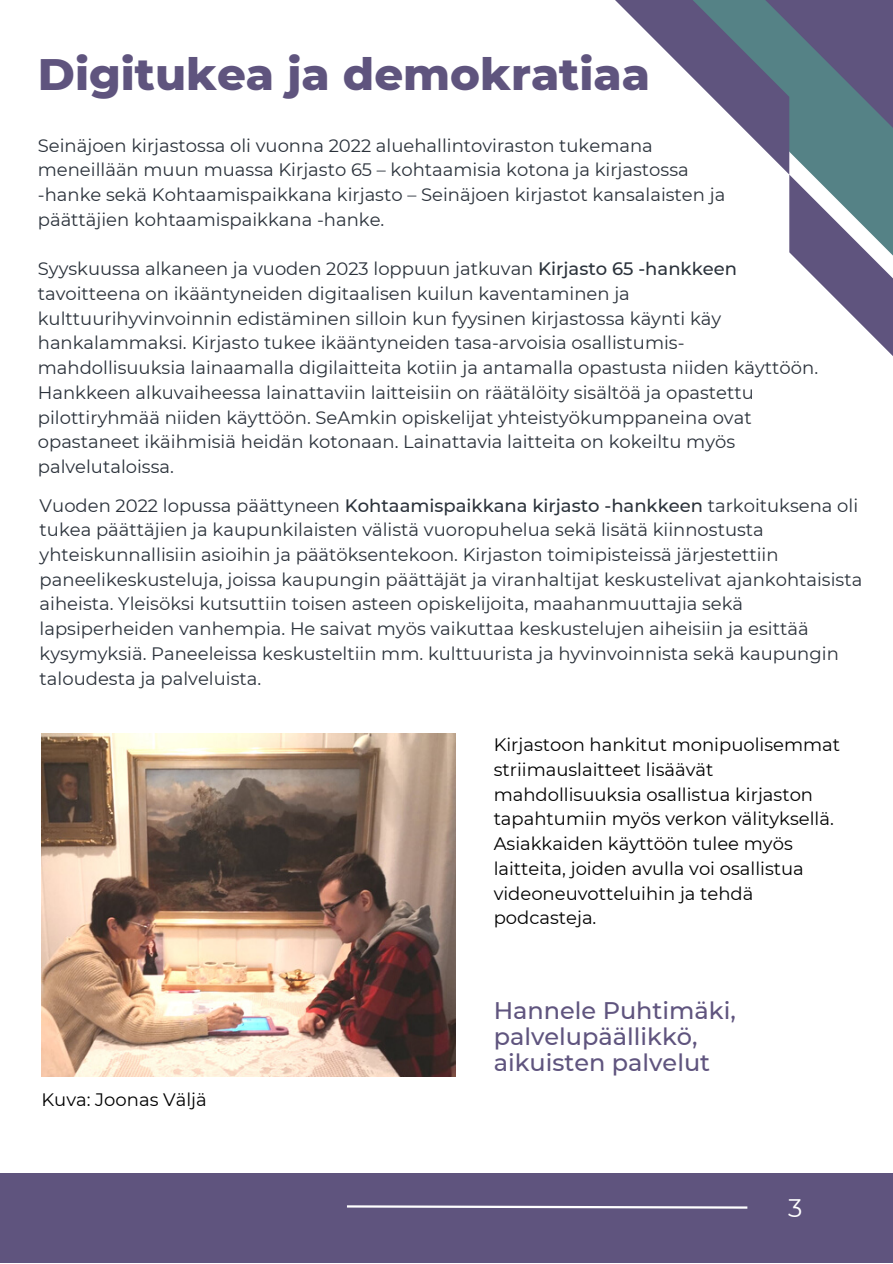
<style>
.page{position:relative;width:893px;height:1264px;background:#fff}
.page>*{position:absolute;margin:0;border:0;box-sizing:border-box;transform-origin:0 0}
.t1{font:800 45px "Montserrat";color:#5f547e}
.t2{font:25.35px "Montserrat";color:#fff}
.t3{font:500 24px/25.8px "Montserrat";color:#5f547e}
.t4{font:18px/24.8px "Montserrat";color:#2b323b}
.t5{font:18px/24.8px "Montserrat";color:#000}
.s1{font-weight:500}
</style>
<div class="page">
<svg style="left:615px;top:0;width:277px;height:355px"></svg>
<div style="left:0;top:1173px;width:892px;height:89px;background:#5f547e"></div>
<svg style="left:347px;top:1205px;width:401px;height:4px"></svg>
<img style="left:41px;top:734px;width:414px;height:342px">
<h1 class="t1" style="left:38px;top:46px;width:613px">Digitukea ja demokratiaa</h1>
<p class="t4" style="left:38px;top:133px;width:689px">Seinäjoen kirjastossa oli vuonna 2022 aluehallintoviraston tukemana meneillään muun muassa Kirjasto 65 – kohtaamisia kotona ja kirjastossa -hanke sekä Kohtaamispaikkana kirjasto – Seinäjoen kirjastot kansalaisten ja päättäjien kohtaamispaikkana -hanke.</p>
<p class="t4" style="left:38px;top:256px;width:781px">Syyskuussa alkaneen ja vuoden 2023 loppuun jatkuvan <span class="s1">Kirjasto 65 -hankkeen </span>tavoitteena on ikääntyneiden digitaalisen kuilun kaventaminen ja kulttuurihyvinvoinnin edistäminen silloin kun fyysinen kirjastossa käynti käy hankalammaksi. Kirjasto tukee ikääntyneiden tasa-arvoisia osallistumis&shy;mahdollisuuksia lainaamalla digilaitteita kotiin ja antamalla opastusta niiden käyttöön.<br>Hankkeen alkuvaiheessa lainattaviin laitteisiin on räätälöity sisältöä ja opastettu pilottiryhmää niiden käyttöön. SeAmkin opiskelijat yhteistyökumppaneina ovat opastaneet ikäihmisiä heidän kotonaan. Lainattavia laitteita on kokeiltu myös palvelutaloissa.</p>
<p class="t4" style="left:40px;top:492px;width:824px">Vuoden 2022 lopussa päättyneen <span class="s1">Kohtaamispaikkana kirjasto -hankkeen</span> tarkoituksena oli tukea päättäjien ja kaupunkilaisten välistä vuoropuhelua sekä lisätä kiinnostusta yhteiskunnallisiin asioihin ja päätöksentekoon. Kirjaston toimipisteissä järjestettiin paneelikeskusteluja, joissa kaupungin päättäjät ja viranhaltijat keskustelivat ajankohtaisista aiheista. Yleisöksi kutsuttiin toisen asteen opiskelijoita, maahanmuuttajia sekä lapsiperheiden vanhempia. He saivat myös vaikuttaa keskustelujen aiheisiin ja esittää kysymyksiä. Paneeleissa keskusteltiin mm. kulttuurista ja hyvinvoinnista sekä kaupungin taloudesta ja palveluista.</p>
<p class="t5" style="left:493px;top:732px;width:348px">Kirjastoon hankitut monipuolisemmat striimauslaitteet lisäävät mahdollisuuksia osallistua kirjaston tapahtumiin myös verkon välityksellä.<br>Asiakkaiden käyttöön tulee myös laitteita, joiden avulla voi osallistua videoneuvotteluihin ja tehdä podcasteja.</p>
<p class="t5" style="left:41px;top:1087px;width:167px">Kuva: Joonas Väljä</p>
<h3 class="t3" style="left:493px;top:997px;width:243px">Hannele Puhtimäki, palvelupäällikkö, aikuisten palvelut</h3>
<h2 class="t2" style="left:788px;top:1192px;width:16px">3</h2>
</div>
